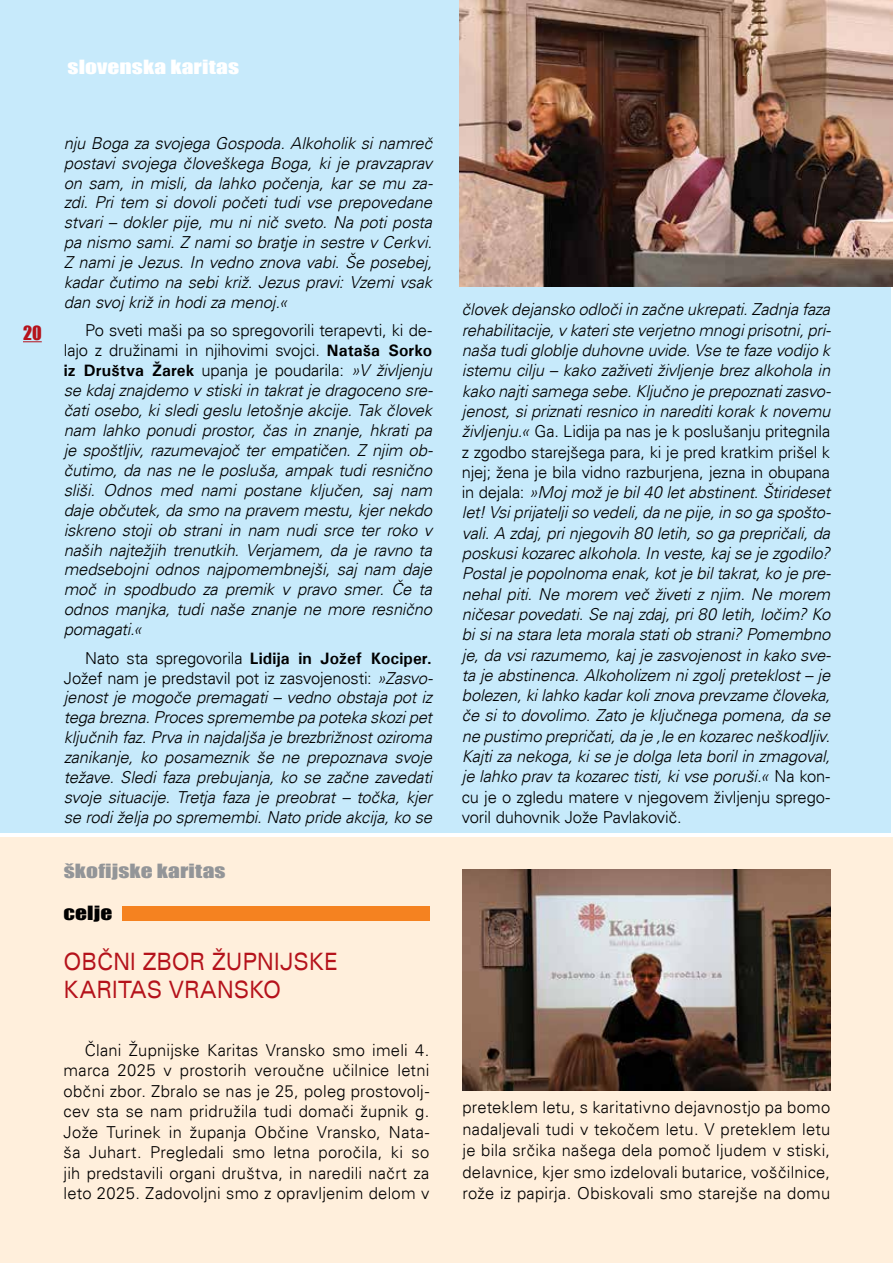
<style>
.page{position:relative;width:893px;height:1263px;background:#fff}
.page>*{position:absolute;margin:0;border:0;box-sizing:border-box;transform-origin:0 0}
.t1{font:expanded 24px/27.6px "Univers";letter-spacing:.005em;color:#b5121b;scale:.78 1}
.t2{font:18px "Impact";letter-spacing:.005em;color:#fff;scale:1.3 1}
.t3{font:18px "Impact";letter-spacing:.005em;color:#939598;scale:1.3 1}
.t4{font:18px "Impact";color:#000;scale:1.3 1}
.t5{font:18px "Impact";color:#b5121b}
.t6{font:italic 300 16.5px/20px "Univers";letter-spacing:-.01em;color:#000;text-align:justify}
.t7{font:300 16.5px/20.4px "Univers";letter-spacing:.015em;color:#000;text-align:justify}
.s1{font-style:normal}
.s2{font-weight:700;font-style:normal}
</style>
<div class="page">
<div style="left:0;top:838px;width:893px;height:425px;background:#ffefdc"></div>
<div style="left:0;top:0;width:891px;height:833px;background:#c7eafb"></div>
<svg style="left:23px;top:341px;width:19px;height:1px"></svg>
<img style="left:459px;top:0;width:434px;height:286px">
<div style="left:123px;top:906px;width:307px;height:15px;background:#f58220"></div>
<img style="left:462px;top:869px;width:368px;height:221px">
<p class="t2" style="left:68px;top:53px;width:133px">slovenska karitas</p>
<p class="t5" style="left:19px;top:323px;width:24px">2020</p>
<p class="t6" style="left:64px;top:133px;width:371px">nju Boga za svojega Gospoda. Alkoholik si namreč postavi svojega človeškega Boga, ki je pravzaprav on sam, in misli, da lahko počenja, kar se mu za&shy;zdi. Pri tem si dovoli početi tudi vse prepovedane stvari – dokler pije, mu ni nič sveto. Na poti posta pa nismo sami. Z nami so bratje in sestre v Cerkvi.<br>Z nami je Jezus. In vedno znova vabi. Še posebej, kadar čutimo na sebi križ. Jezus pravi: Vzemi vsak dan svoj križ in hodi za menoj.«</p>
<p class="t6" style="left:64px;top:321px;width:371px;text-indent:21px"><span class="s1">Po sveti maši pa so spregovorili terapevti, ki de&shy;lajo z družinami in njihovimi svojci.</span> <span class="s2">Nataša Sorko iz Društva Žarek</span> <span class="s1">upanja je poudarila:</span> »V življenju se kdaj znajdemo v stiski in takrat je dragoceno sre&shy;čati osebo, ki sledi geslu letošnje akcije. Tak človek nam lahko ponudi prostor, čas in znanje, hkrati pa je spoštljiv, razumevajoč ter empatičen. Z njim ob&shy;čutimo, da nas ne le posluša, ampak tudi resnično sliši. Odnos med nami postane ključen, saj nam daje občutek, da smo na pravem mestu, kjer nekdo iskreno stoji ob strani in nam nudi srce ter roko v naših najtežjih trenutkih. Verjamem, da je ravno ta medsebojni odnos najpomembnejši, saj nam daje moč in spodbudo za premik v pravo smer. Če ta odnos manjka, tudi naše znanje ne more resnično pomagati.«</p>
<p class="t6" style="left:64px;top:648px;width:371px;text-indent:21px"><span class="s1">Nato sta spregovorila</span> <span class="s2">Lidija in Jožef Kociper.<br></span><span class="s1">Jožef nam je predstavil pot iz zasvojenosti:</span> »Zasvo&shy;jenost je mogoče premagati – vedno obstaja pot iz tega brezna. Proces spremembe pa poteka skozi pet ključnih faz. Prva in najdaljša je brezbrižnost oziroma zanikanje, ko posameznik še ne prepoznava svoje težave. Sledi faza prebujanja, ko se začne zavedati svoje situacije. Tretja faza je preobrat – točka, kjer se rodi želja po spremembi. Nato pride akcija, ko se</p>
<p class="t3" style="left:64px;top:857px;width:126px">škofijske karitas</p>
<p class="t4" style="left:64px;top:899px;width:39px">celje</p>
<h1 class="t1" style="left:64px;top:948px;width:353px">OBČNI ZBOR ŽUPNIJSKE<br>KARITAS VRANSKO</h1>
<p class="t7" style="left:64px;top:1040px;width:367px;text-indent:21px">Člani Župnijske Karitas Vransko smo imeli 4. marca 2025 v prostorih veroučne učilnice letni občni zbor. Zbralo se nas je 25, poleg prostovolj&shy;cev sta se nam pridružila tudi domači župnik g.<br>Jože Turinek in županja Občine Vransko, Nata&shy;ša Juhart. Pregledali smo letna poročila, ki so jih predstavili organi društva, in naredili načrt za leto 2025. Zadovoljni smo z opravljenim delom v</p>
<p class="t6" style="left:462px;top:299px;width:371px">človek dejansko odloči in začne ukrepati. Zadnja faza rehabilitacije, v kateri ste verjetno mnogi prisotni, pri&shy;naša tudi globlje duhovne uvide. Vse te faze vodijo k istemu cilju – kako zaživeti življenje brez alkohola in kako najti samega sebe. Ključno je prepoznati zasvo&shy;jenost, si priznati resnico in narediti korak k novemu življenju.« <span class="s1">Ga. Lidija pa nas je k poslušanju pritegnila z zgodbo starejšega para, ki je pred kratkim prišel k njej; žena je bila vidno razburjena, jezna in obupana in dejala:</span> »Moj mož je bil 40 let abstinent. Štirideset let! Vsi prijatelji so vedeli, da ne pije, in so ga spošto&shy;vali. A zdaj, pri njegovih 80 letih, so ga prepričali, da poskusi kozarec alkohola. In veste, kaj se je zgodilo?<br>Postal je popolnoma enak, kot je bil takrat, ko je pre&shy;nehal piti. Ne morem več živeti z njim. Ne morem ničesar povedati. Se naj zdaj, pri 80 letih, ločim? Ko bi si na stara leta morala stati ob strani? Pomembno je, da vsi razumemo, kaj je zasvojenost in kako sve&shy;ta je abstinenca. Alkoholizem ni zgolj preteklost – je bolezen, ki lahko kadar koli znova prevzame človeka, če si to dovolimo. Zato je ključnega pomena, da se ne pustimo prepričati, da je ‚le en kozarec neškodljiv.<br>Kajti za nekoga, ki se je dolga leta boril in zmagoval, je lahko prav ta kozarec tisti, ki vse poruši.« <span class="s1">Na kon&shy;cu je o zgledu matere v njegovem življenju sprego&shy;voril duhovnik Jože Pavlakovič.</span></p>
<p class="t7" style="left:462px;top:1097px;width:369px;line-height:21.5px">preteklem letu, s karitativno dejavnostjo pa bomo nadaljevali tudi v tekočem letu. V preteklem letu je bila srčika našega dela pomoč ljudem v stiski, delavnice, kjer smo izdelovali butarice, voščilnice, rože iz papirja. Obiskovali smo starejše na domu</p>
</div>
